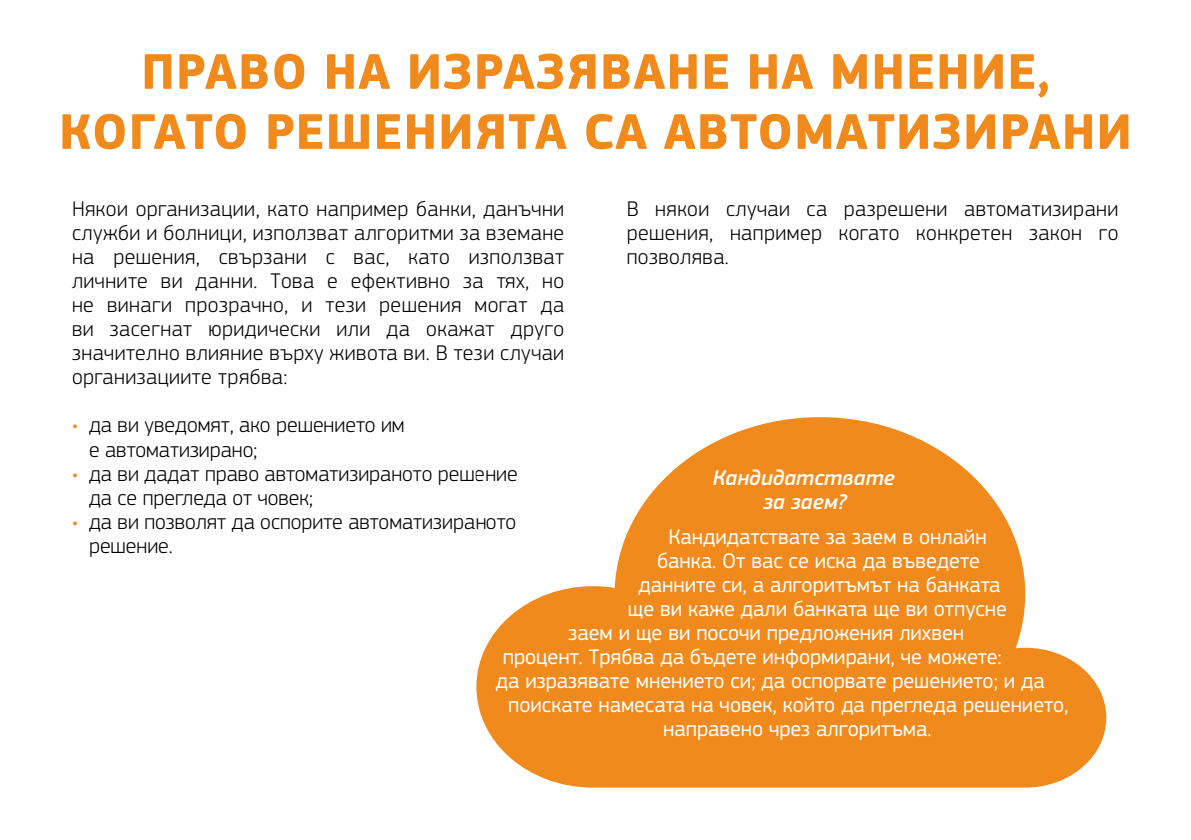
<style>
.page{position:relative;width:1191px;height:840px;background:#fff}
.page>*{position:absolute;margin:0;border:0;box-sizing:border-box;transform-origin:0 0}
._2-Title{font:700 52px/60px "EC Square Sans Pro";letter-spacing:.02em;color:#f18a1c;text-align:center}
._4-Body_Black{font:300 22px/24px "EC Square Sans Pro";color:#000}
.t1{font:22px "EC Square Sans Pro";color:#fff}
.t2{font:italic 500 22px/24px "EC Square Sans Pro";color:#fff;text-align:center}
.s1{color:#f18a1c}
</style>
<div class="page">
<svg style="left:476px;top:417px;width:630px;height:370px;fill:#f18a1c"></svg>
<h1 class="_2-Title" style="left:59px;top:43px;width:1074px">ПРАВО НА ИЗРАЗЯВАНЕ НА МНЕНИЕ,<br>КОГАТО РЕШЕНИЯТА СА АВТОМАТИЗИРАНИ</h1>
<p class="_4-Body_Black" style="left:72px;top:197px;width:494px;text-align:justify">Някои организации, като например банки, данъчни служби и болници, използват алгоритми за вземане на решения, свързани с вас, като използват личните ви данни. Това е ефективно за тях, но не винаги прозрачно, и тези решения могат да ви засегнат юридически или да окажат друго значително влияние върху живота ви. В тези случаи организациите трябва:</p>
<p class="_4-Body_Black" style="left:89px;top:413px;width:317px;text-indent:-17px"><span class="s1">•</span> да ви уведомят, ако решението им е автоматизирано;</p>
<p class="_4-Body_Black" style="left:89px;top:461px;width:430px;text-indent:-17px"><span class="s1">•</span> да ви дадат право автоматизираното решение да се прегледа от човек;</p>
<p class="_4-Body_Black" style="left:89px;top:509px;width:429px;text-indent:-17px"><span class="s1">•</span> да ви позволят да оспорите автоматизираното решение.</p>
<p class="_4-Body_Black" style="left:626px;top:197px;width:493px;text-align:justify">В някои случаи са разрешени автоматизирани решения, например когато конкретен закон го позволява.</p>
<p class="t2" style="left:713px;top:466px;width:183px">Кандидатствате за заем?</p>
<p class="t1" style="left:668px;top:524px;width:320px">Кандидатствате за заем в онлайн</p>
<p class="t1" style="left:657px;top:548px;width:324px">банка. От вас се иска да въведете</p>
<p class="t1" style="left:638px;top:572px;width:363px">данните си, а алгоритъмът на банката</p>
<p class="t1" style="left:628px;top:596px;width:381px">ще ви каже дали банката ще ви отпусне</p>
<p class="t1" style="left:568px;top:620px;width:397px">заем и ще ви посочи предложения лихвен</p>
<p class="t1" style="left:503px;top:644px;width:500px">процент. Трябва да бъдете информирани, че можете:</p>
<p class="t1" style="left:496px;top:668px;width:550px">да изразявате мнението си; да оспорвате решението; и да</p>
<p class="t1" style="left:508px;top:692px;width:562px">поискате намесата на човек, който да прегледа решението,</p>
<p class="t1" style="left:663px;top:716px;width:270px">направено чрез алгоритъма.</p>
</div>
